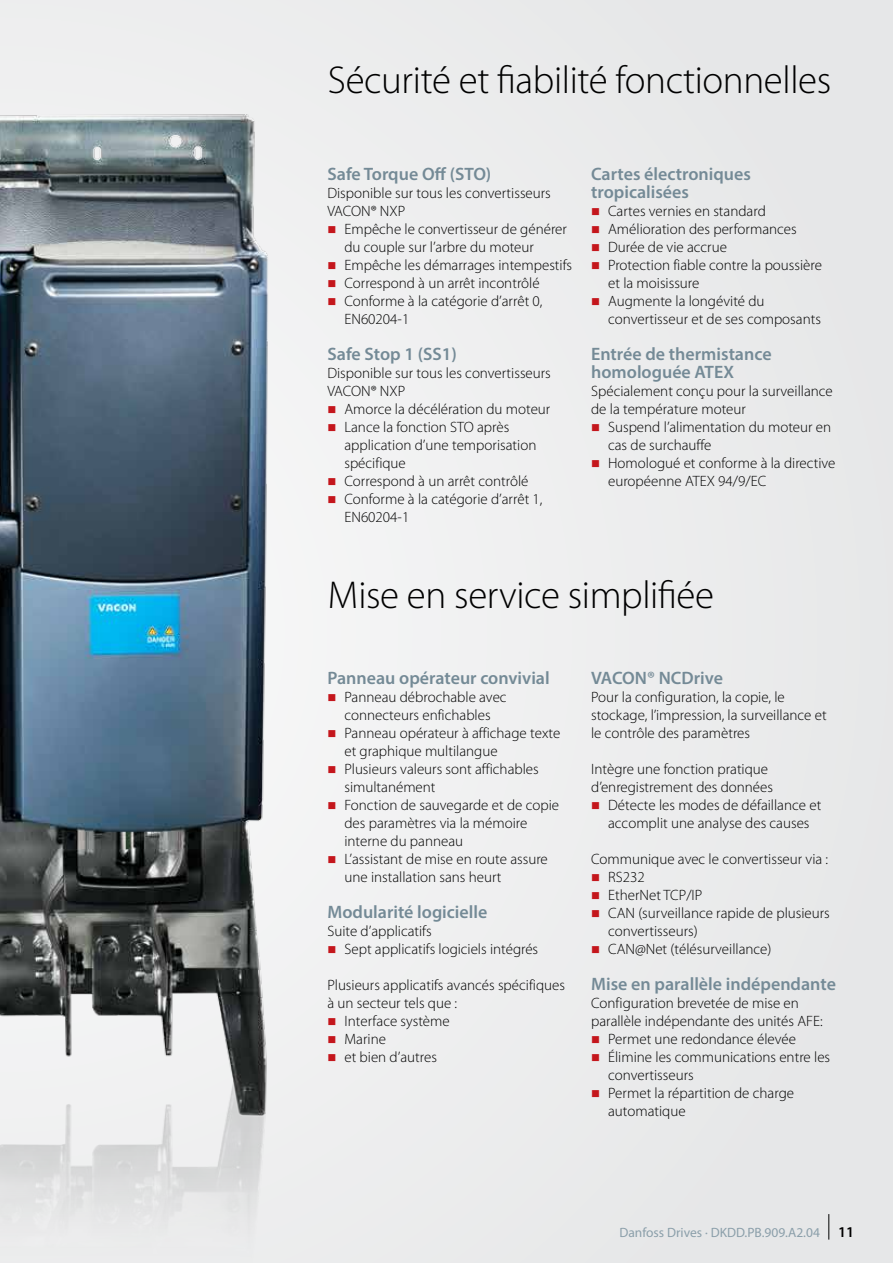
<style>
.page{position:relative;width:893px;height:1263px;background:#eceded}
.page>*{position:absolute;margin:0;border:0;box-sizing:border-box;transform-origin:0 0}
.t1{font:300 39px "Myriad Pro";letter-spacing:-.01em;color:#000}
.t2{font:600 18px/18px "Myriad Pro";color:#748a96}
.t3{font:300 15px/18px "Myriad Pro";color:#000}
.t4{font:13.5px "Myriad Pro";color:#8b9faa}
.s1{font-weight:600;font-size:15px;color:#000}
</style>
<div class="page">
<img style="left:0;top:114px;width:270px;height:1098px">
<svg style="left:828px;top:1214px;width:1px;height:25px"></svg>
<h1 class="t1" style="left:328px;top:59px;width:505px">Sécurité et fiabilité fonctionnelles</h1>
<p class="t2" style="left:327px;top:165px;width:165px">Safe Torque Off (STO)</p>
<p class="t3" style="left:327px;top:184px;width:225px">Disponible sur tous les convertisseurs<br>VACON® NXP</p>
<p class="t3" style="left:344px;top:220px;width:229px">Empêche le convertisseur de générer du couple sur l’arbre du moteur<br>Empêche les démarrages intempestifs<br>Correspond à un arrêt incontrôlé<br>Conforme à la catégorie d’arrêt 0,<br>EN60204-1</p>
<p class="t2" style="left:327px;top:345px;width:131px">Safe Stop 1 (SS1)</p>
<p class="t3" style="left:327px;top:364px;width:225px">Disponible sur tous les convertisseurs<br>VACON® NXP</p>
<p class="t3" style="left:344px;top:400px;width:207px">Amorce la décélération du moteur<br>Lance la fonction STO après application d’une temporisation spécifique<br>Correspond à un arrêt contrôlé<br>Conforme à la catégorie d’arrêt 1,<br>EN60204-1</p>
<p class="t2" style="left:591px;top:165px;width:161px">Cartes électroniques tropicalisées</p>
<p class="t3" style="left:608px;top:202px;width:215px">Cartes vernies en standard<br>Amélioration des performances<br>Durée de vie accrue<br>Protection fiable contre la poussière et la moisissure<br>Augmente la longévité du convertisseur et de ses composants</p>
<p class="t2" style="left:591px;top:345px;width:182px">Entrée de thermistance homologuée ATEX</p>
<p class="t3" style="left:591px;top:382px;width:243px">Spécialement conçu pour la surveillance de la température moteur</p>
<p class="t3" style="left:608px;top:418px;width:229px">Suspend l’alimentation du moteur en cas de surchauffe<br>Homologué et conforme à la directive européenne ATEX 94/9/EC</p>
<h1 class="t1" style="left:328px;top:573px;width:388px">Mise en service simplifiée</h1>
<p class="t2" style="left:327px;top:669px;width:224px">Panneau opérateur convivial</p>
<p class="t3" style="left:344px;top:688px;width:217px">Panneau débrochable avec connecteurs enfichables<br>Panneau opérateur à affichage texte et graphique multilangue<br>Plusieurs valeurs sont affichables simultanément<br>Fonction de sauvegarde et de copie des paramètres via la mémoire interne du panneau<br>L’assistant de mise en route assure une installation sans heurt</p>
<p class="t2" style="left:327px;top:903px;width:161px">Modularité logicielle</p>
<p class="t3" style="left:344px;top:922px;width:195px;text-indent:-17px">Suite d’applicatifs<br>Sept applicatifs logiciels intégrés</p>
<p class="t3" style="left:327px;top:976px;width:239px">Plusieurs applicatifs avancés spécifiques</p>
<p class="t3" style="left:327px;top:994px;width:131px">à un secteur tels que :</p>
<p class="t3" style="left:344px;top:1012px;width:107px">Interface système</p>
<p class="t3" style="left:344px;top:1030px;width:43px">Marine</p>
<p class="t3" style="left:344px;top:1048px;width:94px">et bien d’autres</p>
<p class="t2" style="left:591px;top:669px;width:133px">VACON® NCDrive</p>
<p class="t3" style="left:591px;top:688px;width:237px">Pour la configuration, la copie, le stockage, l’impression, la surveillance et le contrôle des paramètres</p>
<p class="t3" style="left:591px;top:760px;width:178px">Intègre une fonction pratique</p>
<p class="t3" style="left:591px;top:778px;width:183px">d’enregistrement des données</p>
<p class="t3" style="left:608px;top:796px;width:215px">Détecte les modes de défaillance et</p>
<p class="t3" style="left:608px;top:814px;width:203px">accomplit une analyse des causes</p>
<p class="t3" style="left:608px;top:850px;width:223px;text-indent:-17px">Communique avec le convertisseur via :<br>RS232<br>EtherNet TCP/IP<br>CAN (surveillance rapide de plusieurs convertisseurs)<br>CAN@Net (télésurveillance)</p>
<p class="t2" style="left:591px;top:975px;width:246px">Mise en parallèle indépendante</p>
<p class="t3" style="left:591px;top:994px;width:209px">Configuration brevetée de mise en</p>
<p class="t3" style="left:591px;top:1012px;width:233px">parallèle indépendante des unités AFE:</p>
<p class="t3" style="left:608px;top:1030px;width:189px">Permet une redondance élevée</p>
<p class="t3" style="left:608px;top:1048px;width:224px">Élimine les communications entre les</p>
<p class="t3" style="left:608px;top:1066px;width:87px">convertisseurs</p>
<p class="t3" style="left:608px;top:1084px;width:187px">Permet la répartition de charge</p>
<p class="t3" style="left:608px;top:1102px;width:79px">automatique</p>
<p class="t4" style="left:619px;top:1224px;width:236px">Danfoss Drives · DKDD.PB.909.A2.04 <span class="s1">11</span></p>
</div>
